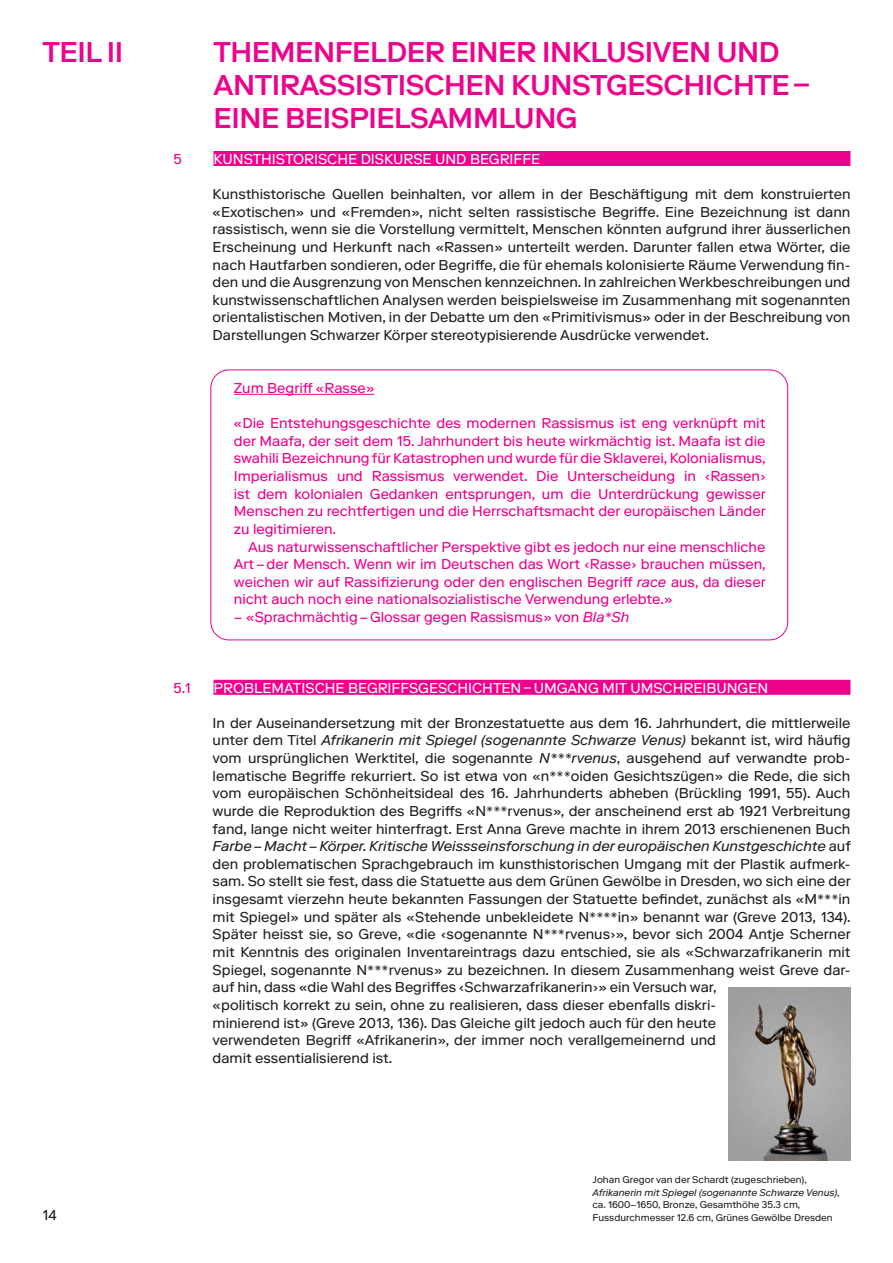
<style>
.page{position:relative;width:893px;height:1263px;background:#fff}
.page>*{position:absolute;margin:0;border:0;box-sizing:border-box;transform-origin:0 0}
.t1{font:500 28.5px "Riforma LL";letter-spacing:-.015em;color:#ed028c}
.t2{font:14.25px/17.7px "Riforma LL";color:#231f20;text-align:justify}
.t3{font:14.25px/17.7px "Riforma LL";color:#ed028c;text-align:justify}
.t4{font:14.25px "Riforma LL";color:#fff}
.t5{font:9.75px/12.8px "Riforma LL";color:#231f20}
.s1{font-style:italic}
</style>
<div class="page">
<div style="left:214px;top:151px;width:636px;height:15px;background:#ed028c"></div>
<hr style="left:234px;top:394px;width:140px;height:1px;background:#ed028c">
<div style="left:214px;top:680px;width:636px;height:15px;background:#ed028c"></div>
<img style="left:729px;top:987px;width:121px;height:174px">
<div style="left:210px;top:369px;width:578px;height:271px;border:1px solid #ed028c;border-radius:18px"></div>
<p class="t1" style="left:43px;top:36px;width:82px">TEIL II</p>
<p class="t1" style="left:214px;top:36px;width:568px">THEMENFELDER EINER INKLUSIVEN UND</p>
<p class="t1" style="left:214px;top:69px;width:599px">ANTIRASSISTISCHEN KUNSTGESCHICHTE –</p>
<p class="t1" style="left:214px;top:102px;width:365px">EINE BEISPIELSAMMLUNG</p>
<p class="t3" style="left:174px;top:150px;width:10px">5</p>
<p class="t4" style="left:214px;top:150px;width:328px">KUNSTHISTORISCHE DISKURSE UND BEGRIFFE</p>
<p class="t2" style="left:213px;top:185px;width:639px">Kunsthistorische Quellen beinhalten, vor allem in der Beschäftigung mit dem konstruierten «Exotischen» und «Fremden», nicht selten rassistische Begriffe. Eine Bezeichnung ist dann rassistisch, wenn sie die Vorstellung vermittelt, Menschen könnten aufgrund ihrer äusserlichen Erscheinung und Herkunft nach «Rassen» unterteilt werden. Darunter fallen etwa Wörter, die nach Hautfarben sondieren, oder Begriffe, die für ehemals kolonisierte Räume Verwendung fin&shy;den und die Ausgrenzung von Menschen kennzeichnen. In zahlreichen Werkbeschreibungen und kunstwissenschaftlichen Analysen werden beispielsweise im Zusammenhang mit sogenannten orientalistischen Motiven, in der Debatte um den «Primitivismus» oder in der Beschreibung von Darstellungen Schwarzer Körper stereotypisierende Ausdrücke verwendet.</p>
<p class="t3" style="left:234px;top:379px;width:142px">Zum Begriff «Rasse»</p>
<p class="t3" style="left:234px;top:414px;width:533px">«Die Entstehungsgeschichte des modernen Rassismus ist eng verknüpft mit der Maafa, der seit dem 15. Jahrhundert bis heute wirkmächtig ist. Maafa ist die swahili Bezeichnung für Katastrophen und wurde für die Sklaverei, Kolonialismus, Imperialismus und Rassismus verwendet. Die Unterscheidung in ‹Rassen› ist dem kolonialen Gedanken entsprungen, um die Unterdrückung gewisser Menschen zu rechtfertigen und die Herrschaftsmacht der europäischen Länder zu legitimieren.</p>
<p class="t3" style="left:234px;top:538px;width:533px;text-indent:14px">Aus naturwissenschaftlicher Perspektive gibt es jedoch nur eine menschliche Art – der Mensch. Wenn wir im Deutschen das Wort ‹Rasse› brauchen müssen, weichen wir auf Rassifizierung oder den englischen Begriff <span class="s1">race</span> aus, da dieser nicht auch noch eine nationalsozialistische Verwendung erlebte.»</p>
<p class="t3" style="left:234px;top:608px;width:397px">– «Sprachmächtig – Glossar gegen Rassismus» von <span class="s1">Bla*Sh</span></p>
<p class="t3" style="left:174px;top:679px;width:19px">5.1</p>
<p class="t4" style="left:214px;top:679px;width:556px">PROBLEMATISCHE BEGRIFFSGESCHICHTEN – UMGANG MIT UMSCHREIBUNGEN</p>
<p class="t2" style="left:213px;top:714px;width:640px;text-align:left">In der Auseinandersetzung mit der Bronzestatuette aus dem 16. Jahrhundert, die mittlerweile unter dem Titel <span class="s1">Afrikanerin mit Spiegel (sogenannte Schwarze Venus)</span> bekannt ist, wird häufig vom ursprünglichen Werktitel, die sogenannte <span class="s1">N***rvenus</span>, ausgehend auf verwandte prob&shy;lematische Begriffe rekurriert. So ist etwa von «n***oiden Gesichtszügen» die Rede, die sich vom europäischen Schönheitsideal des 16. Jahrhunderts abheben (Brückling 1991, 55). Auch wurde die Reproduktion des Begriffs «N***rvenus», der anscheinend erst ab 1921 Verbreitung fand, lange nicht weiter hinterfragt. Erst Anna Greve machte in ihrem 2013 erschienenen Buch <span class="s1">Farbe – Macht – Körper. Kritische Weissseinsforschung in der europäischen Kunstgeschichte</span> auf den problematischen Sprachgebrauch im kunsthistorischen Umgang mit der Plastik aufmerk&shy;sam. So stellt sie fest, dass die Statuette aus dem Grünen Gewölbe in Dresden, wo sich eine der insgesamt vierzehn heute bekannten Fassungen der Statuette befindet, zunächst als «M***in mit Spiegel» und später als «Stehende unbekleidete N****in» benannt war (Greve 2013, 134).<br>Später heisst sie, so Greve, «die ‹sogenannte N***rvenus›», bevor sich 2004 Antje Scherner mit Kenntnis des originalen Inventareintrags dazu entschied, sie als «Schwarzafrikanerin mit Spiegel, sogenannte N***rvenus» zu bezeichnen. In diesem Zusammenhang weist Greve dar&shy;auf hin, dass «die Wahl des Begriffes ‹Schwarzafrikanerin›» ein Versuch war,<br>«politisch korrekt zu sein, ohne zu realisieren, dass dieser ebenfalls diskri-<br>minierend ist» (Greve 2013, 136). Das Gleiche gilt jedoch auch für den heute<br>verwendeten Begriff «Afrikanerin», der immer noch verallgemeinernd und<br>damit essentialisierend ist.</p>
<p class="t5" style="left:592px;top:1173px;width:249px">Johan Gregor van der Schardt (zugeschrieben),<br><span class="s1">Afrikanerin mit Spiegel (sogenannte Schwarze Venus)</span>, ca. 1600–1650, Bronze, Gesamthöhe 35.3 cm,</p>
<p class="t2" style="left:43px;top:1207px;width:16px">14</p>
<p class="t5" style="left:592px;top:1211px;width:242px">Fussdurchmesser 12.6 cm, Grünes Gewölbe Dresden</p>
</div>
